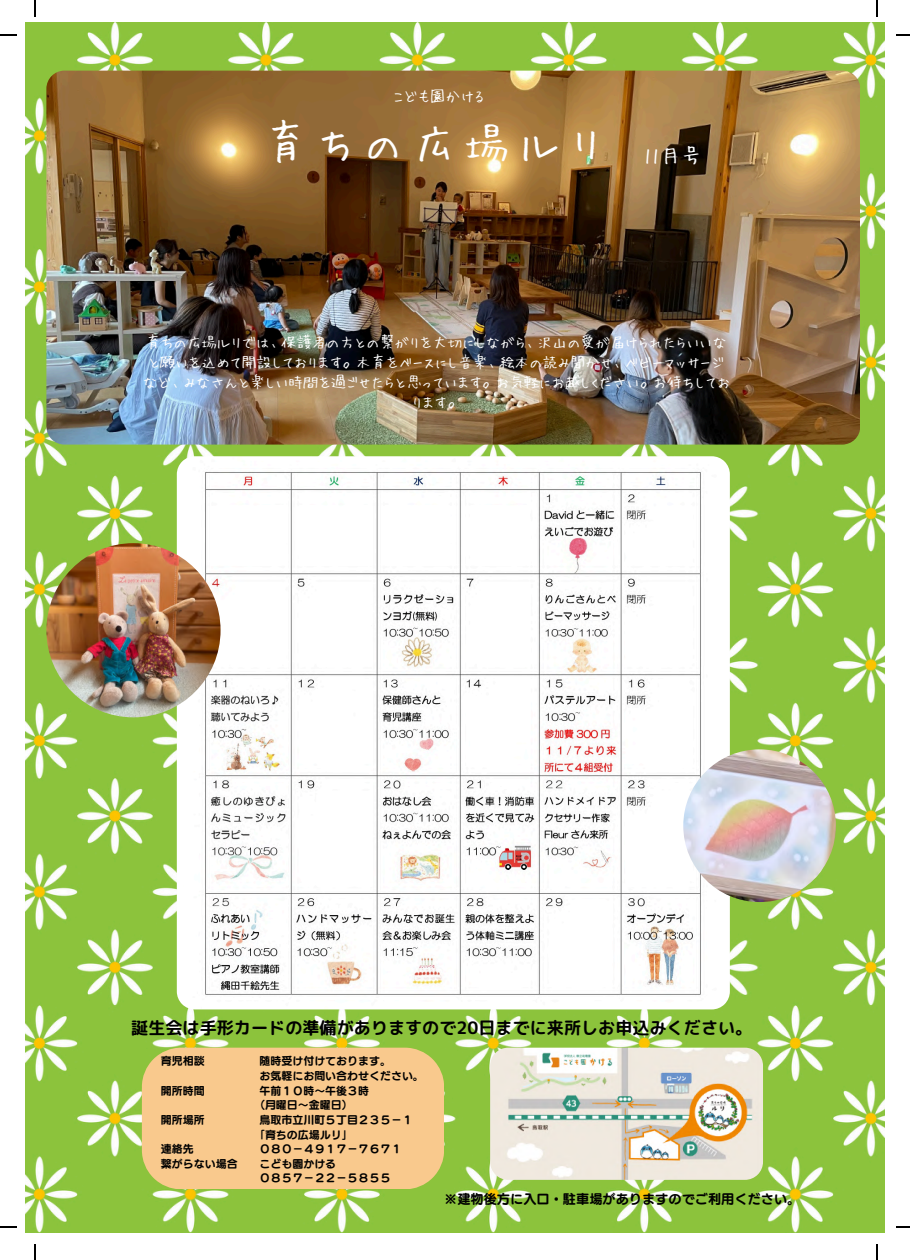
<style>
.page{position:relative;width:910px;height:1260px;background:#fff}
.page>*{position:absolute;margin:0;border:0;box-sizing:border-box;transform-origin:0 0}
.t1{font:43.2px "Hui Font P";letter-spacing:.23em;color:#fff}
.t2{font:20.8px "Hui Font P";color:#fff}
.t3{font:17.2px "rounded mplus 1 p bold";color:#000}
.t4{font:15px "Hui Font P";color:#fff}
.t5{font:14.8px/20.2px "Hui Font P";color:#fff;text-align:center}
.t6{font:13.2px "Canva UD Marugo Small Pr 6 N B";color:#000}
.t7{font:11px "Canva UD Marugo Small Pr 6 N B";color:#000}
</style>
<div class="page">
<img style="left:25px;top:22px;width:859px;height:1209px">
<img style="left:46px;top:71px;width:813px;height:373px;border-radius:18px">
<div style="left:142px;top:1047px;width:302px;height:141px;background:#f9c98d"></div>
<img style="left:490px;top:1047px;width:273px;height:132px">
<img style="left:177px;top:456px;width:553px;height:553px">
<img style="left:683px;top:749px;width:152px;height:152px;border-radius:50%">
<img style="left:46px;top:543px;width:174px;height:174px;border-radius:50%">
<svg style="left:34px;top:0;width:2px;height:16px"></svg>
<svg style="left:0;top:34px;width:16px;height:2px"></svg>
<svg style="left:876px;top:0;width:2px;height:16px"></svg>
<svg style="left:896px;top:34px;width:14px;height:2px"></svg>
<svg style="left:34px;top:1244px;width:2px;height:15px"></svg>
<svg style="left:0;top:1226px;width:16px;height:1px"></svg>
<svg style="left:876px;top:1244px;width:2px;height:15px"></svg>
<svg style="left:896px;top:1226px;width:14px;height:1px"></svg>
<p class="t4" style="left:393px;top:88px;width:93px">こども園かける</p>
<p class="t1" style="left:263px;top:120px;width:339px">育ちの広場ルリ</p>
<p class="t2" style="left:643px;top:144px;width:59px">11月号</p>
<p class="t5" style="left:143px;top:331px;width:589px">育ちの広場ルリでは、保護者の方との繋がりを大切にしながら、沢山の愛が届けられたらいいなと願いを込めて開設しております。木育をベースにし音楽、絵本の読み聞かせ、ベビーマッサージなど、みなさんと楽しい時間を過ごせたらと思っています。お気軽にお越しください。お待ちしております。</p>
<p class="t3" style="left:131px;top:1015px;width:622px">誕生会は手形カードの準備がありますので20日までに来所しお申込みください。</p>
<p class="t7" style="left:161px;top:1055px;width:45px">育児相談</p>
<p class="t7" style="left:259px;top:1055px;width:133px">随時受け付けております。</p>
<h4 class="t7" style="left:259px;top:1070px;width:166px">お気軽にお問い合わせください。</h4>
<h1 class="t7" style="left:161px;top:1084px;width:45px">開所時間</h1>
<h1 class="t7" style="left:259px;top:1084px;width:111px">午前１０時～午後３時</h1>
<h2 class="t7" style="left:254px;top:1099px;width:100px">（月曜日～金曜日）</h2>
<h5 class="t7" style="left:161px;top:1113px;width:45px">開所場所</h5>
<h5 class="t7" style="left:259px;top:1113px;width:155px">鳥取市立川町５丁目２３５－１</h5>
<h3 class="t7" style="left:254px;top:1128px;width:100px">「育ちの広場ルリ」</h3>
<p class="t7" style="left:161px;top:1143px;width:34px">連絡先</p>
<p class="t7" style="left:259px;top:1143px;width:144px">０８０－４９１７－７６７１</p>
<p class="t7" style="left:161px;top:1157px;width:78px">繋がらない場合</p>
<p class="t7" style="left:259px;top:1157px;width:78px">こども園かける</p>
<p class="t7" style="left:259px;top:1172px;width:133px">０８５７－２２－５８５５</p>
<p class="t6" style="left:444px;top:1191px;width:358px">※建物後方に入口・駐車場がありますのでご利用ください。</p>
</div>
